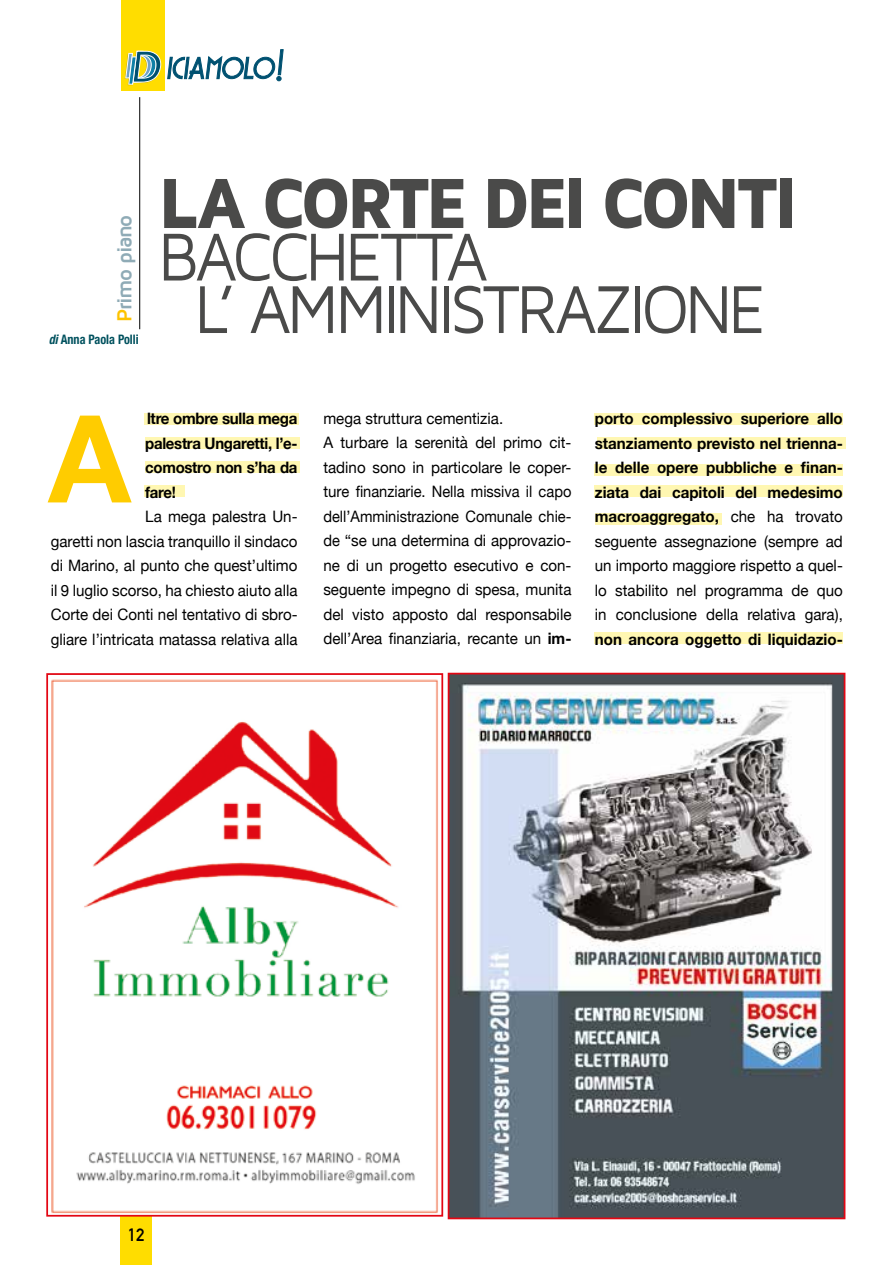
<style>
.page{position:relative;width:893px;height:1265px;background:#fff}
.page>*{position:absolute;margin:0;border:0;box-sizing:border-box;transform-origin:0 0}
.t1{font:700 121.62px "Helvetica Neue";color:#fc0}
.t2{font:900 73.5px "Maven Pro";letter-spacing:-.065em;color:#4a4a49;scale:.93 1}
.t3{font:70px/52.5px "Maven Pro";letter-spacing:-.06em;color:#4a4a49;scale:.93 1}
.t4{font:700 21px "Maven Pro";letter-spacing:-.07em;color:#8fabb6}
.t5{font:17.5px "Copasetic";color:#000}
.t6{font:15.75px/24.5px "Helvetica Neue";color:#000;text-align:justify;scale:.96 1}
.t7{font:700 15.75px/24.5px "Helvetica Neue";letter-spacing:-.02em;color:#000;text-align:justify;scale:.96 1}
.t8{font:700 15.75px "Helvetica Neue";color:#000;scale:.96 1}
.t9{font:700 condensed 13.12px "Helvetica Neue";color:#00515e;scale:.93 1}
.s1{color:#fdc300}
.s2{font-style:italic}
.s3{font-weight:700}
.s4{font-family:"DIN Alternate";font-weight:700}
</style>
<div class="page">
<div style="left:121px;top:0;width:43px;height:90px;background:#fd0"></div>
<svg style="left:125px;top:49px;width:159px;height:36px"></svg>
<hr style="left:139px;top:97px;width:1px;height:232px;background:#000">
<div style="left:120px;top:1215px;width:31px;height:50px;background:#fd0"></div>
<img style="left:51px;top:679px;width:387px;height:535px">
<div style="left:46px;top:673px;width:397px;height:544px;border:2px solid #e30613"></div>
<img style="left:451px;top:676px;width:391px;height:540px">
<div style="left:448px;top:673px;width:397px;height:546px;border:2px solid #e30613"></div>
<div style="left:144px;top:414px;width:155px;height:11px;background:#fff7b2"></div>
<div style="left:595px;top:414px;width:248px;height:11px;background:#fff7b2"></div>
<div style="left:597px;top:437px;width:248px;height:12px;background:#fff7b2"></div>
<div style="left:595px;top:464px;width:248px;height:12px;background:#fff7b2"></div>
<div style="left:595px;top:486px;width:248px;height:11px;background:#fff7b2"></div>
<div style="left:595px;top:514px;width:126px;height:11px;background:#fff7b2"></div>
<div style="left:595px;top:632px;width:248px;height:12px;background:#fff7b2"></div>
<div style="left:145px;top:437px;width:155px;height:12px;background:#fff7b2"></div>
<div style="left:145px;top:461px;width:155px;height:11px;background:#fff7b2"></div>
<div style="left:144px;top:486px;width:41px;height:11px;background:#fff7b2"></div>
<h3 class="t4" style="left:113px;top:322px;width:109px;rotate:-90deg"><span class="s1">P</span>rimo piano</h3>
<p class="t9" style="left:49px;top:331px;width:98px"><span class="s2">di</span> Anna Paola Polli</p>
<h2 class="t2" style="left:158px;top:164px;width:689px">LA CORTE DEI CONTI</h2>
<h3 class="t3" style="left:194px;top:232px;width:615px;text-indent:-36px">BACCHETTA<br>L’ AMMINISTRAZIONE</h3>
<p class="t7" style="left:145px;top:407px;width:160px">ltre ombre sulla mega palestra Ungaretti, l’e&shy;comostro non s’ha da fare!</p>
<p class="t6" style="left:51px;top:505px;width:259px;text-indent:94px">La mega palestra Un&shy;garetti non lascia tranquillo il sindaco di Marino, al punto che quest’ultimo il 9 luglio scorso, ha chiesto aiuto alla Corte dei Conti nel tentativo di sbro&shy;gliare l’intricata matassa relativa alla</p>
<h1 class="t1" style="left:48px;top:364px;width:84px">A</h1>
<p class="t6" style="left:323px;top:407px;width:260px;text-align:left">mega struttura cementizia.<br>A turbare la serenità del primo cit&shy;tadino sono in particolare le coper&shy;ture finanziarie. Nella missiva il capo dell’Amministrazione Comunale chie&shy;de “se una determina di approvazio&shy;ne di un progetto esecutivo e con&shy;seguente impegno di spesa, munita del visto apposto dal responsabile dell’Area finanziaria, recante un <span class="s3">im-</span></p>
<p class="t6" style="left:595px;top:407px;width:260px"><span class="s3">porto complessivo superiore allo stanziamento previsto nel trienna&shy;le delle opere pubbliche e finan&shy;ziata dai capitoli del medesimo macroaggregato,</span> che ha trovato seguente assegnazione (sempre ad un importo maggiore rispetto a quel&shy;lo stabilito nel programma de quo in conclusione della relativa gara),</p>
<p class="t8" style="left:595px;top:627px;width:260px">non ancora oggetto di liquidazio-</p>
<p class="t5" style="left:128px;top:1226px;width:16px"><span class="s4">1</span>1 2</p>
</div>
